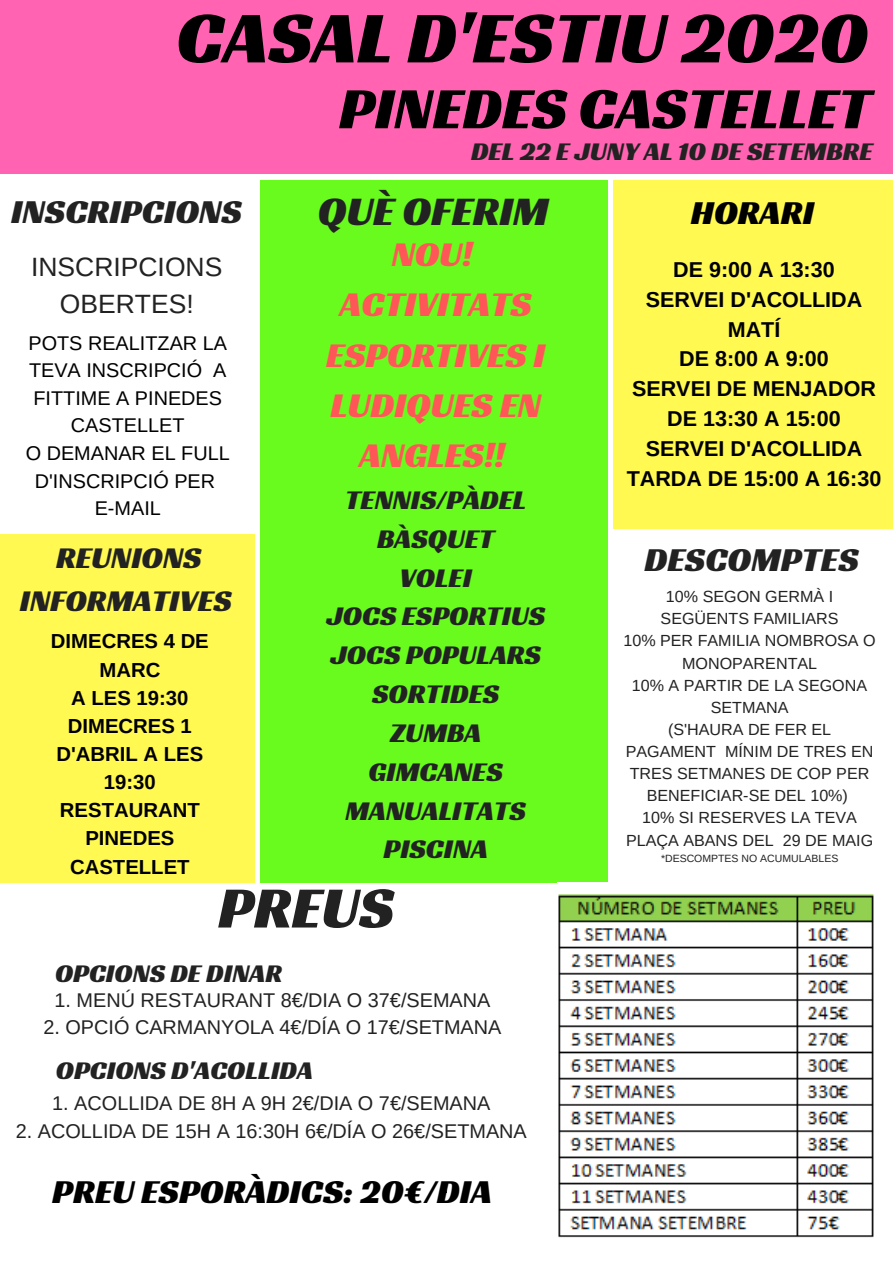
<style>
.page{position:relative;width:893px;height:1263px;background:#fff}
.page>*{position:absolute;margin:0;border:0;box-sizing:border-box;transform-origin:0 0}
.t1{font:74.47px "Racing Sans One";color:#000}
.t2{font:59.62px "Racing Sans One";color:#000}
.t3{font:59.62px "Racing Sans One";color:#222}
.t4{font:42px "Racing Sans One";color:#222}
.t5{font:36px/50.1px "Racing Sans One";color:#ff5757;text-align:center}
.t6{font:34.72px "Racing Sans One";color:#000}
.t7{font:34.72px "Racing Sans One";color:#222}
.t8{font:31.28px "Racing Sans One";color:#222}
.t9{font:28.05px/38.8px "Racing Sans One";color:#222;text-align:center}
.t10{font:26.47px "Racing Sans One";color:#222}
.t11{font:26.47px/36.6px "Arimo";color:#222;text-align:center}
.t12{font:700 21.52px/29.8px "Arimo";color:#000;text-align:center}
.t13{font:700 20.33px/28.1px "Arimo";color:#000;text-align:center}
.t14{font:19.88px "Arimo";color:#222}
.t15{font:19.88px/27.6px "Arimo";color:#000;text-align:center}
.t16{font:16.12px/22.1px "Arimo";color:#222;text-align:center}
.t17{font:10.5px "Arimo";color:#222}
</style>
<div class="page">
<div style="left:0;top:0;width:893px;height:174px;background:#ff63b1"></div>
<div style="left:0;top:534px;width:254px;height:348px;background:#fff952"></div>
<div style="left:260px;top:180px;width:347px;height:702px;background:#6afb1e"></div>
<div style="left:613px;top:180px;width:280px;height:348px;background:#fff952"></div>
<img style="left:558px;top:894px;width:316px;height:344px">
<h1 class="t1" style="left:176px;top:-10px;width:694px">CASAL D'ESTIU 2020</h1>
<h2 class="t2" style="left:339px;top:70px;width:533px">PINEDES CASTELLET</h2>
<h3 class="t10" style="left:471px;top:135px;width:403px">DEL 22 E JUNY AL 10 DE SETEMBRE</h3>
<h3 class="t4" style="left:318px;top:184px;width:232px">QUÈ OFERIM</h3>
<h3 class="t5" style="left:326px;top:229px;width:220px">NOU!<br>ACTIVITATS<br>ESPORTIVES I<br>LUDIQUES EN<br>ANGLES!!</h3>
<h3 class="t9" style="left:326px;top:480px;width:220px">TENNIS/PÀDEL<br>BÀSQUET<br>VOLEI<br>JOCS ESPORTIUS<br>JOCS POPULARS<br>SORTIDES<br>ZUMBA<br>GIMCANES<br>MANUALITATS<br>PISCINA</h3>
<h3 class="t7" style="left:11px;top:189px;width:232px">INSCRIPCIONS</h3>
<h3 class="t11" style="left:31px;top:249px;width:193px">INSCRIPCIONS<br>OBERTES!</h3>
<h3 class="t6" style="left:691px;top:190px;width:125px">HORARI</h3>
<h3 class="t12" style="left:626px;top:254px;width:256px">DE 9:00 A 13:30<br>SERVEI D'ACOLLIDA<br>MATÍ<br>DE 8:00 A 9:00<br>SERVEI DE MENJADOR<br>DE 13:30 A 15:00<br>SERVEI D'ACOLLIDA<br>TARDA DE 15:00 A 16:30</h3>
<p class="t15" style="left:26px;top:329px;width:206px">POTS REALITZAR LA<br>TEVA INSCRIPCIÓ A<br>FITTIME A PINEDES<br>CASTELLET<br>O DEMANAR EL FULL<br>D'INSCRIPCIÓ PER<br>E-MAIL</p>
<h3 class="t8" style="left:56px;top:537px;width:147px">REUNIONS</h3>
<h3 class="t7" style="left:644px;top:537px;width:216px">DESCOMPTES</h3>
<h3 class="t8" style="left:20px;top:580px;width:213px">INFORMATIVES</h3>
<p class="t16" style="left:623px;top:585px;width:254px">10% SEGON GERMÀ I<br>SEGÜENTS FAMILIARS<br>10% PER FAMILIA NOMBROSA O<br>MONOPARENTAL<br>10% A PARTIR DE LA SEGONA<br>SETMANA<br>(S'HAURA DE FER EL<br>PAGAMENT MÍNIM DE TRES EN<br>TRES SETMANES DE COP PER<br>BENEFICIAR-SE DEL 10%)<br>10% SI RESERVES LA TEVA<br>PLAÇA ABANS DEL 29 DE MAIG</p>
<p class="t17" style="left:661px;top:852px;width:179px">*DESCOMPTES NO ACUMULABLES</p>
<p class="t13" style="left:51px;top:627px;width:159px">DIMECRES 4 DE<br>MARC<br>A LES 19:30<br>DIMECRES 1<br>D'ABRIL A LES<br>19:30<br>RESTAURANT<br>PINEDES<br>CASTELLET</p>
<h2 class="t3" style="left:218px;top:869px;width:177px">PREUS</h2>
<h3 class="t10" style="left:55px;top:956px;width:229px">OPCIONS DE DINAR</h3>
<p class="t14" style="left:54px;top:989px;width:437px">1. MENÚ RESTAURANT 8€/DIA O 37€/SEMANA</p>
<p class="t14" style="left:43px;top:1016px;width:459px">2. OPCIÓ CARMANYOLA 4€/DÍA O 17€/SETMANA</p>
<h3 class="t10" style="left:56px;top:1053px;width:259px">OPCIONS D'ACOLLIDA</h3>
<p class="t14" style="left:52px;top:1092px;width:440px">1. ACOLLIDA DE 8H A 9H 2€/DIA O 7€/SEMANA</p>
<p class="t14" style="left:16px;top:1120px;width:512px">2. ACOLLIDA DE 15H A 16:30H 6€/DÍA O 26€/SETMANA</p>
<h3 class="t6" style="left:52px;top:1169px;width:441px">PREU ESPORÀDICS: 20€/DIA</h3>
</div>
